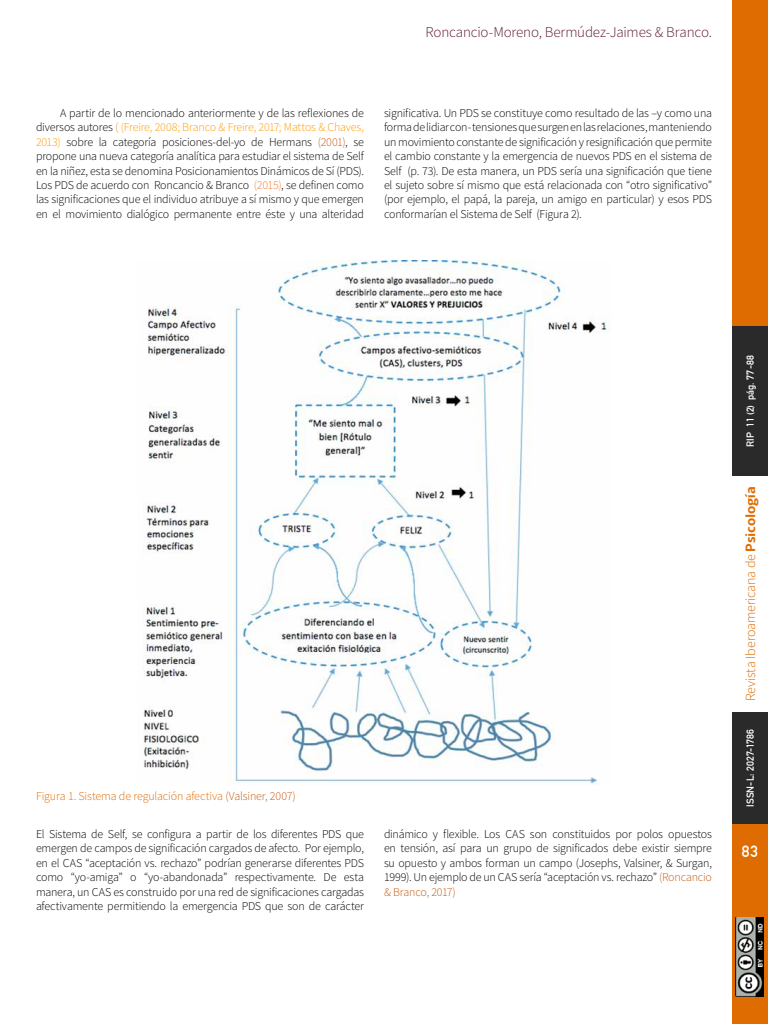
<style>
.page{position:relative;width:768px;height:1024px;background:#fff}
.page>*{position:absolute;margin:0;border:0;box-sizing:border-box;transform-origin:0 0}
.t1{font:700 16px "DIN Alternate";color:#fff}
.t2{font:300 15px "Source Sans Pro";letter-spacing:-.01em;color:#5f1c2b}
.t3{font:300 14px "Source Sans Pro";letter-spacing:-.01em;color:#df6c01}
.t4{font:300 12px/14.4px "Source Sans Pro";letter-spacing:-.02em;color:#000;text-align:justify}
.t5{font:300 12px "Source Sans Pro";letter-spacing:-.01em;color:#df6c01}
.t6{font:700 10px "DIN Alternate";letter-spacing:.015em;color:#fff}
.s1{color:#ed7d31}
.s2{color:#f90}
.s3{color:#c45911}
.s4{font-family:"Amble";font-weight:700}
</style>
<div class="page">
<img style="left:143px;top:260px;width:464px;height:525px">
<div style="left:732px;top:712px;width:36px;height:312px;background:#df6c01"></div>
<div style="left:732px;top:0;width:36px;height:476px;background:#df6c01"></div>
<div style="left:732px;top:326px;width:36px;height:150px;background:#2a2a2a"></div>
<div style="left:732px;top:712px;width:36px;height:112px;background:#2a2a2a"></div>
<img style="left:736px;top:917px;width:27px;height:80px">
<p class="t2" style="left:426px;top:23px;width:288px">Roncancio-Moreno, Bermúdez-Jaimes &amp; Branco.</p>
<p class="t4" style="left:36px;top:106px;width:330px;text-indent:24px">A partir de lo mencionado anteriormente y de las reflexiones de diversos autores <span class="s1">(</span> <span class="s2">(Freire, 2008; Branco &amp; Freire, 2017; Mattos &amp; Chaves, 2013)</span> sobre la categoría posiciones-del-yo de Hermans <span class="s3">(2001)</span>, se propone una nueva categoría analítica para estudiar el sistema de Self en la niñez, esta se denomina Posicionamientos Dinámicos de Sí (PDS).<br>Los PDS de acuerdo con Roncancio &amp; Branco <span class="s1">(2015)</span>, se definen como las significaciones que el individuo atribuye a sí mismo y que emergen en el movimiento dialógico permanente entre éste y una alteridad</p>
<p class="t4" style="left:384px;top:106px;width:330px">significativa. Un PDS se constituye como resultado de las –y como una forma de lidiar con- tensiones que surgen en las relaciones, manteniendo un movimiento constante de significación y resignificación que permite el cambio constante y la emergencia de nuevos PDS en el sistema de Self (p. 73). De esta manera, un PDS sería una significación que tiene el sujeto sobre sí mismo que está relacionada con “otro significativo” (por ejemplo, el papá, la pareja, un amigo en particular) y esos PDS conformarían el Sistema de Self (Figura 2).</p>
<p class="t5" style="left:36px;top:788px;width:261px">Figura 1. Sistema de regulación afectiva <span class="s3">(Valsiner, 2007)</span></p>
<p class="t4" style="left:36px;top:827px;width:330px">El Sistema de Self, se configura a partir de los diferentes PDS que emergen de campos de significación cargados de afecto. Por ejemplo, en el CAS “aceptación vs. rechazo” podrían generarse diferentes PDS como “yo-amiga” o “yo-abandonada” respectivamente. De esta manera, un CAS es construido por una red de significaciones cargadas afectivamente permitiendo la emergencia PDS que son de carácter</p>
<p class="t4" style="left:384px;top:827px;width:330px">dinámico y flexible. Los CAS son constituidos por polos opuestos en tensión, así para un grupo de significados debe existir siempre su opuesto y ambos forman un campo (Josephs, Valsiner, &amp; Surgan, 1999). Un ejemplo de un CAS sería “aceptación vs. rechazo” <span class="s3">(Roncancio &amp; Branco, 2017)</span></p>
<p class="t6" style="left:743px;top:447px;width:94px;rotate:-90deg">RIP 11 (2) pág. 77-88</p>
<p class="t3" style="left:742px;top:701px;width:216px;rotate:-90deg">Revista Iberoamericana de <span class="s4">Psicología</span></p>
<p class="t6" style="left:743px;top:807px;width:79px;rotate:-90deg">ISSN-L: 2027-1786</p>
<h1 class="t1" style="left:742px;top:839px;width:18px">83</h1>
</div>
